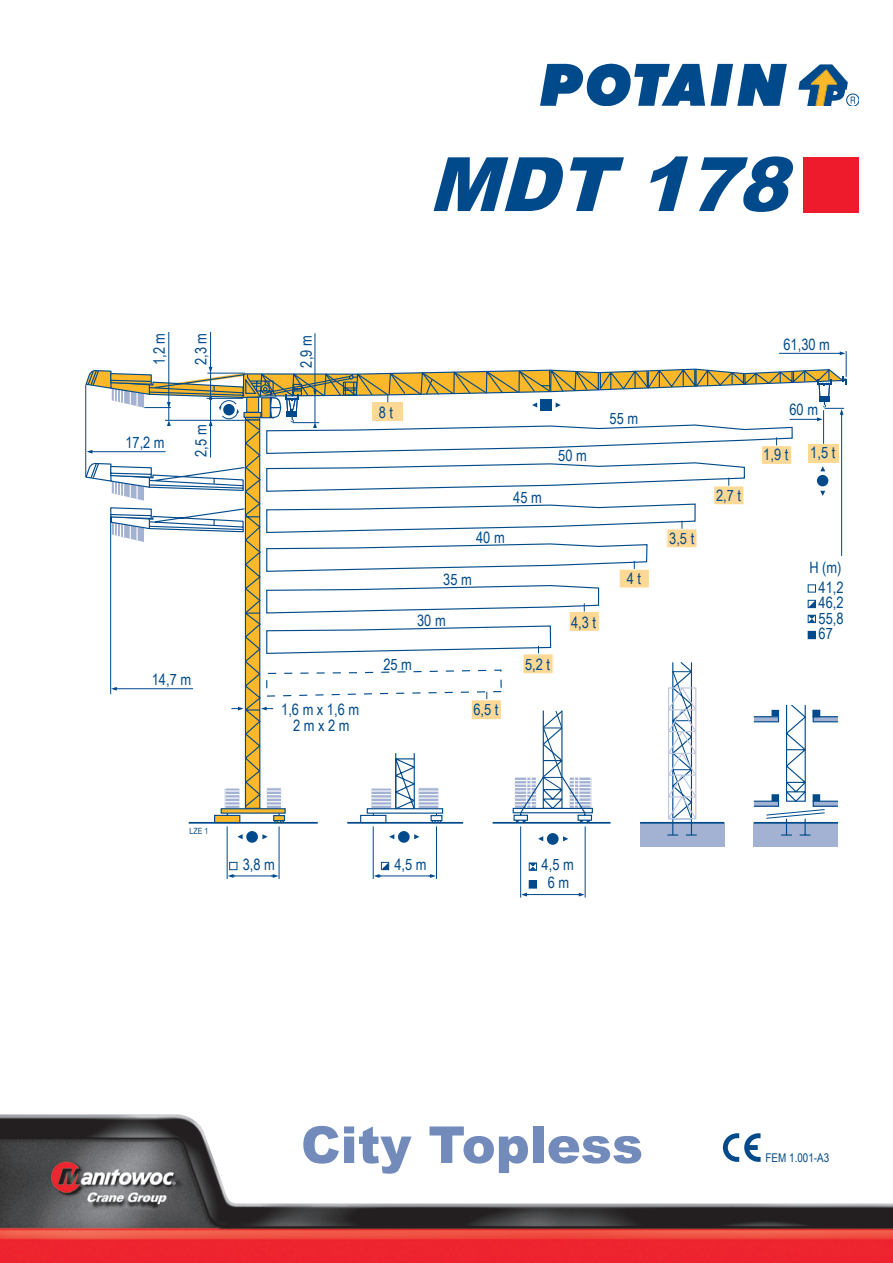
<style>
.page{position:relative;width:893px;height:1263px;background:#fff}
.page>*{position:absolute;margin:0;border:0;box-sizing:border-box;transform-origin:0 0}
.t1{font:italic 900 75px "Arial";color:#004a8b}
.t2{font:900 51px "Arial";color:#728bba}
.t3{font:15.6px/15.9px "Arial Narrow";color:#004a8b;text-align:center}
.t4{font:12px "Arial Narrow";color:#004a8b}
.t5{font:8.55px "Arial Narrow";color:#004a8b}
</style>
<div class="page">
<hr style="left:315px;top:333px;width:1px;height:89px;background:#004a8b">
<hr style="left:210px;top:332px;width:1px;height:126px;background:#004a8b">
<hr style="left:168px;top:332px;width:1px;height:88px;background:#004a8b">
<svg style="left:85px;top:351px;width:762px;height:547px"></svg>
<svg style="left:540px;top:64px;width:247px;height:42px"></svg>
<div style="left:846px;top:94px;width:13px;height:12px;border:1px solid #004a8b;border-radius:50%"></div>
<svg style="left:798px;top:64px;width:57px;height:42px"></svg>
<div style="left:804px;top:157px;width:55px;height:56px;background:#ee1b2c"></div>
<img style="left:0;top:1114px;width:893px;height:149px">
<svg style="left:723px;top:1133px;width:37px;height:29px"></svg>
<p class="t1" style="left:428px;top:130px;width:388px">MDT 178</p>
<p class="t3" style="left:151px;top:365px;width:34px;rotate:-90deg">1,2 m</p>
<p class="t3" style="left:193px;top:365px;width:34px;rotate:-90deg">2,3 m</p>
<p class="t3" style="left:125px;top:434px;width:41px">17,2 m</p>
<p class="t3" style="left:193px;top:457px;width:34px;rotate:-90deg">2,5 m</p>
<p class="t3" style="left:152px;top:671px;width:41px">14,7 m</p>
<p class="t3" style="left:298px;top:368px;width:34px;rotate:-90deg">2,9 m</p>
<p class="t3" style="left:281px;top:701px;width:79px">1,6 m x 1,6 m<br>2 m x 2 m</p>
<p class="t3" style="left:783px;top:336px;width:48px">61,30 m</p>
<p class="t3" style="left:379px;top:404px;width:16px">8 t</p>
<p class="t3" style="left:513px;top:488px;width:30px">45 m</p>
<p class="t3" style="left:609px;top:409px;width:30px">55 m</p>
<p class="t3" style="left:789px;top:401px;width:30px">60 m</p>
<p class="t3" style="left:558px;top:447px;width:30px">50 m</p>
<p class="t3" style="left:763px;top:446px;width:27px">1,9 t</p>
<p class="t3" style="left:716px;top:487px;width:27px">2,7 t</p>
<p class="t3" style="left:810px;top:444px;width:27px">1,5 t</p>
<p class="t3" style="left:476px;top:529px;width:30px">40 m</p>
<p class="t3" style="left:669px;top:530px;width:27px">3,5 t</p>
<p class="t3" style="left:443px;top:571px;width:30px">35 m</p>
<p class="t3" style="left:417px;top:612px;width:30px">30 m</p>
<p class="t3" style="left:571px;top:613px;width:27px">4,3 t</p>
<p class="t3" style="left:627px;top:570px;width:16px">4 t</p>
<p class="t3" style="left:809px;top:559px;width:34px">H (m)</p>
<p class="t3" style="left:819px;top:572px;width:27px;line-height:30.8px;text-align:left">41,2<br>55,8</p>
<p class="t3" style="left:819px;top:625px;width:16px">67</p>
<p class="t3" style="left:819px;top:594px;width:27px">46,2</p>
<p class="t3" style="left:383px;top:655px;width:30px">25 m</p>
<p class="t3" style="left:525px;top:655px;width:27px">5,2 t</p>
<p class="t3" style="left:473px;top:701px;width:27px">6,5 t</p>
<p class="t5" style="left:190px;top:825px;width:20px">LZE 1</p>
<p class="t3" style="left:243px;top:856px;width:34px">3,8 m</p>
<p class="t3" style="left:394px;top:856px;width:34px">4,5 m</p>
<p class="t3" style="left:542px;top:856px;width:34px">4,5 m</p>
<p class="t3" style="left:548px;top:874px;width:23px">6 m</p>
<p class="t2" style="left:301px;top:1108px;width:344px">City Topless</p>
<p class="t4" style="left:765px;top:1148px;width:65px">FEM 1.001-A3</p>
</div>
